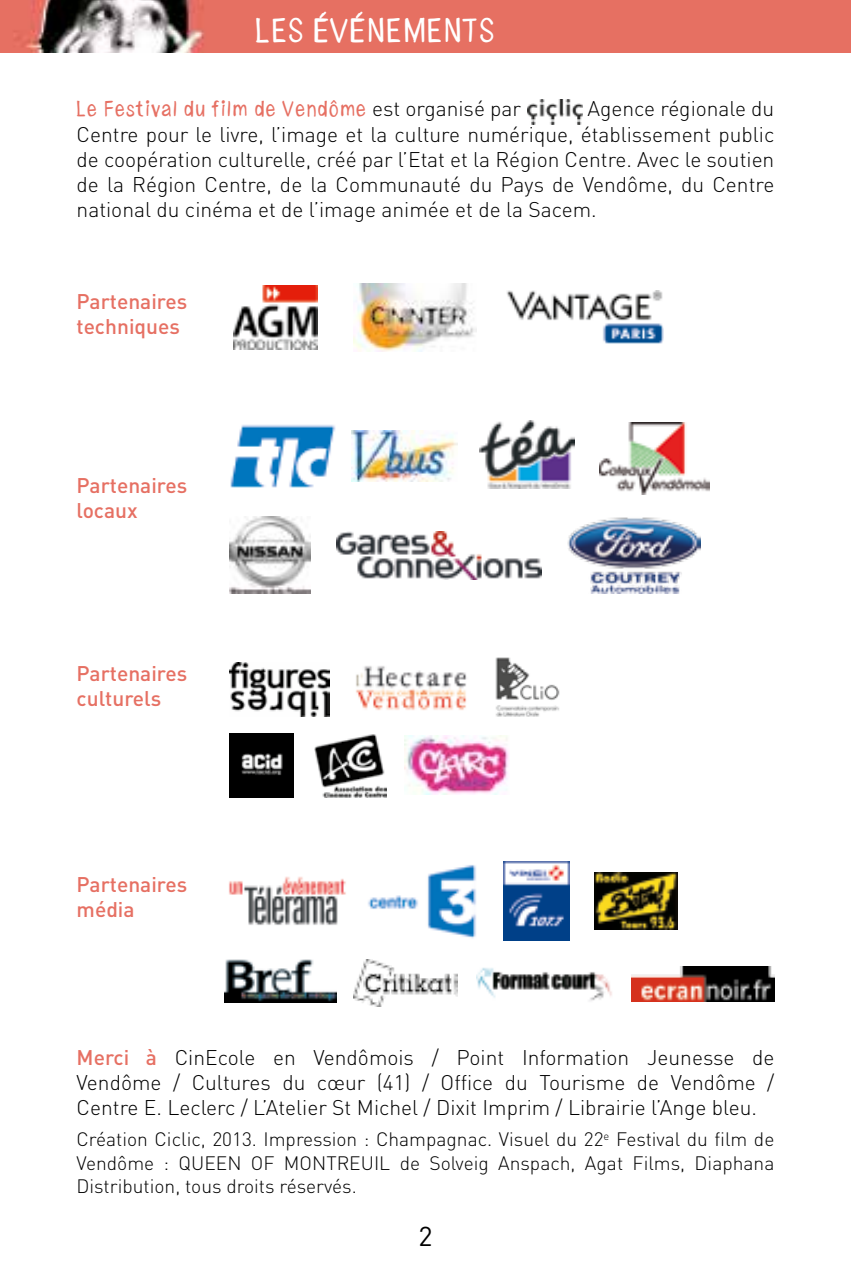
<style>
.page{position:relative;width:851px;height:1276px;background:#fff}
.page>*{position:absolute;margin:0;border:0;box-sizing:border-box;transform-origin:0 0}
.t1{font:33px "Vendome Font 2013";letter-spacing:-.025em;color:#fff}
.t2{font:27px "DIN";color:#000}
.t3{font:300 21px/25.2px "DIN";color:#000;text-align:justify}
.t4{font:500 21px/25.2px "DIN";color:#e67063}
.t5{font:300 19.2px/23.1px "DIN";color:#000;text-align:justify}
.s1{font-family:"Vendome Font 2013";font-weight:400;color:#e67063}
.s2{color:#fff}
.s3{font-weight:500;color:#e67063}
</style>
<div class="page">
<img style="left:0;top:0;width:850px;height:52px">
<img style="left:527px;top:99px;width:55px;height:25px">
<img style="left:230px;top:424px;width:106px;height:64px">
<img style="left:230px;top:663px;width:99px;height:53px">
<img style="left:233px;top:285px;width:85px;height:65px">
<img style="left:353px;top:284px;width:123px;height:67px">
<img style="left:506px;top:290px;width:157px;height:54px">
<img style="left:351px;top:430px;width:106px;height:52px">
<img style="left:480px;top:420px;width:94px;height:69px">
<img style="left:230px;top:516px;width:80px;height:77px">
<img style="left:336px;top:531px;width:205px;height:48px">
<img style="left:599px;top:422px;width:110px;height:73px">
<img style="left:356px;top:666px;width:111px;height:45px">
<img style="left:314px;top:734px;width:72px;height:63px">
<img style="left:230px;top:733px;width:63px;height:64px">
<img style="left:405px;top:736px;width:104px;height:58px">
<img style="left:503px;top:861px;width:66px;height:79px">
<img style="left:368px;top:865px;width:108px;height:74px">
<img style="left:229px;top:876px;width:117px;height:49px">
<img style="left:594px;top:872px;width:83px;height:57px">
<img style="left:225px;top:959px;width:111px;height:44px">
<img style="left:353px;top:959px;width:104px;height:47px">
<img style="left:476px;top:967px;width:136px;height:34px">
<img style="left:631px;top:967px;width:143px;height:34px">
<img style="left:567px;top:517px;width:133px;height:76px">
<img style="left:495px;top:657px;width:65px;height:60px">
<h1 class="t1" style="left:255px;top:11px;width:243px">LES ÉVÉNEMENTS</h1>
<p class="t3" style="left:77px;top:96px;width:699px"><span class="s1">Le Festival du film de Vendôme</span> est organisé par <span class="s2">Ciclic,</span> Agence régionale du Centre pour le livre, l’image et la culture numérique, établissement public de coopération culturelle, créé par l’Etat et la Région Centre. Avec le soutien de la Région Centre, de la Communauté du Pays de Vendôme, du Centre national du cinéma et de l’image animée et de la Sacem.</p>
<p class="t4" style="left:77px;top:288px;width:112px">Partenaires techniques</p>
<p class="t4" style="left:77px;top:472px;width:112px">Partenaires locaux</p>
<p class="t4" style="left:77px;top:660px;width:112px">Partenaires culturels</p>
<p class="t4" style="left:77px;top:871px;width:112px">Partenaires média</p>
<p class="t3" style="left:77px;top:1044px;width:699px"><span class="s3">Merci à</span> CinEcole en Vendômois / Point Information Jeunesse de Vendôme / Cultures du cœur (41) / Office du Tourisme de Vendôme / Centre E. Leclerc / L’Atelier St Michel / Dixit Imprim / Librairie l’Ange bleu.</p>
<p class="t5" style="left:77px;top:1127px;width:699px">Création Ciclic, 2013. Impression : Champagnac. Visuel du 22<sup>e</sup> Festival du film de Vendôme : QUEEN OF MONTREUIL de Solveig Anspach, Agat Films, Diaphana Distribution, tous droits réservés.</p>
<p class="t2" style="left:418px;top:1219px;width:16px">2</p>
</div>
